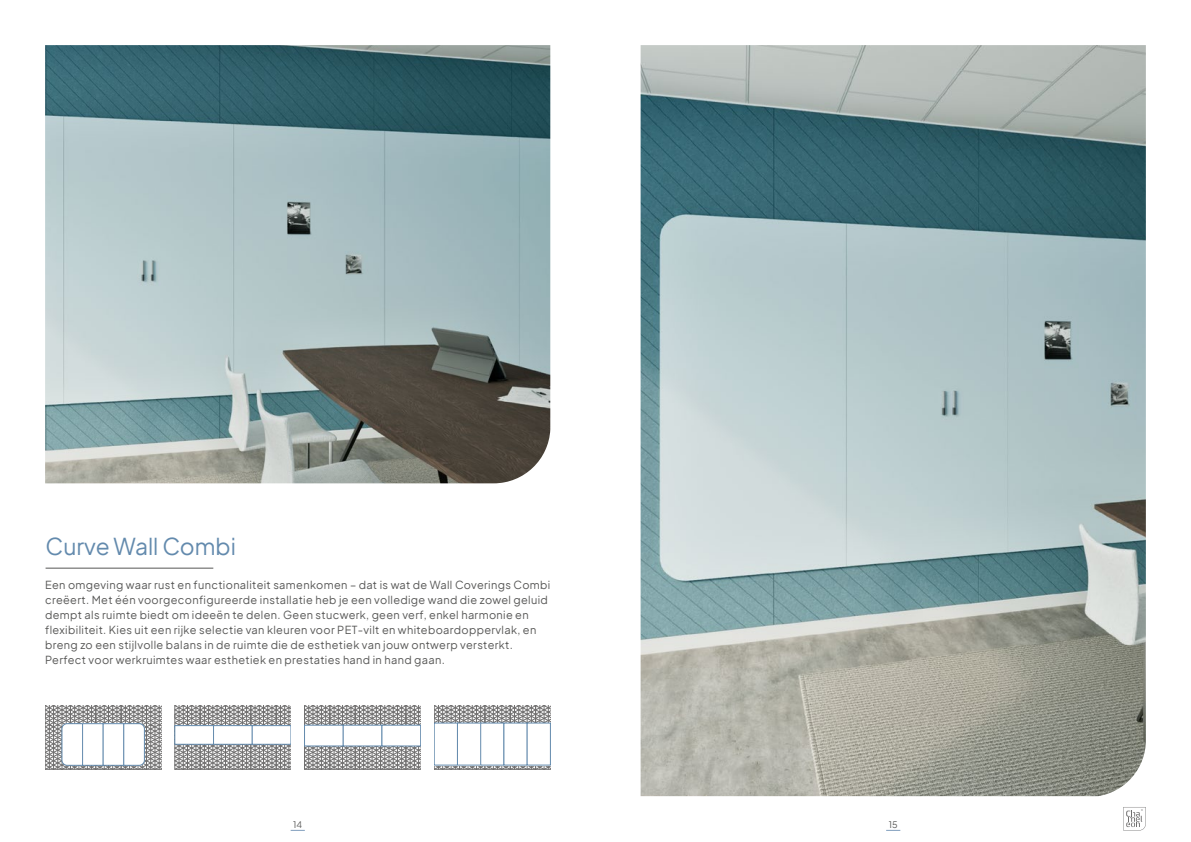
<style>
.page{position:relative;width:1191px;height:842px;background:#fff}
.page>*{position:absolute;margin:0;border:0;box-sizing:border-box;transform-origin:0 0}
.t1{font:23px "Plus Jakarta Sans";color:#638aad}
.t2{font:11px/15px "Plus Jakarta Sans";letter-spacing:.03em;color:#575756}
.t3{font:9px "Plus Jakarta Sans";color:#575756}
</style>
<div class="page">
<svg style="left:291px;top:830px;width:14px;height:1px"></svg>
<svg style="left:886px;top:830px;width:14px;height:1px"></svg>
<svg style="left:1123px;top:807px;width:22px;height:23px"></svg>
<img style="left:45px;top:45px;width:505px;height:438px">
<hr style="left:46px;top:568px;width:167px;height:1px;background:#575756">
<img style="left:640px;top:45px;width:505px;height:751px">
<svg style="left:45px;top:706px;width:116px;height:63px"></svg>
<svg style="left:434px;top:706px;width:116px;height:63px;background:#a2a3a5"></svg>
<div style="left:434px;top:723px;width:23px;height:42px;background:#fff"></div>
<div style="left:434px;top:723px;width:23px;height:42px;border:1px solid #638aad"></div>
<div style="left:457px;top:723px;width:24px;height:42px;background:#fff"></div>
<div style="left:457px;top:723px;width:24px;height:42px;border:1px solid #638aad"></div>
<div style="left:481px;top:723px;width:23px;height:42px;background:#fff"></div>
<div style="left:481px;top:723px;width:23px;height:42px;border:1px solid #638aad"></div>
<div style="left:504px;top:723px;width:23px;height:42px;background:#fff"></div>
<div style="left:527px;top:723px;width:23px;height:42px;background:#fff"></div>
<div style="left:527px;top:723px;width:23px;height:42px;border:1px solid #638aad"></div>
<svg style="left:175px;top:706px;width:116px;height:63px;background:#a4a4a4"></svg>
<div style="left:175px;top:726px;width:38px;height:18px;background:#fff"></div>
<div style="left:175px;top:725px;width:38px;height:19px;border:1px solid #638aad"></div>
<div style="left:213px;top:726px;width:39px;height:18px;background:#fff"></div>
<div style="left:213px;top:725px;width:39px;height:19px;border:1px solid #638aad"></div>
<div style="left:252px;top:726px;width:39px;height:18px;background:#fff"></div>
<div style="left:252px;top:725px;width:39px;height:19px;border:1px solid #638aad"></div>
<svg style="left:304px;top:706px;width:117px;height:63px;background:#a3a3a4"></svg>
<div style="left:304px;top:725px;width:39px;height:21px;background:#fff"></div>
<div style="left:304px;top:725px;width:39px;height:21px;border:1px solid #638aad"></div>
<div style="left:343px;top:725px;width:39px;height:21px;background:#fff"></div>
<div style="left:343px;top:725px;width:39px;height:21px;border:1px solid #638aad"></div>
<div style="left:382px;top:725px;width:39px;height:21px;background:#fff"></div>
<div style="left:382px;top:725px;width:39px;height:21px;border:1px solid #638aad"></div>
<h1 class="t1" style="left:46px;top:528px;width:192px">Curve Wall Combi</h1>
<p class="t2" style="left:45px;top:577px;width:507px">Een omgeving waar rust en functionaliteit samenkomen – dat is wat de Wall Coverings Combi creëert. Met één voorgeconfigureerde installatie heb je een volledige wand die zowel geluid dempt als ruimte biedt om ideeën te delen. Geen stucwerk, geen verf, enkel harmonie en flexibiliteit. Kies uit een rijke selectie van kleuren voor PET-vilt en whiteboardoppervlak, en breng zo een stijlvolle balans in de ruimte die de esthetiek van jouw ontwerp versterkt.<br>Perfect voor werkruimtes waar esthetiek en prestaties hand in hand gaan.</p>
<p class="t3" style="left:293px;top:817px;width:11px">14</p>
<p class="t3" style="left:888px;top:817px;width:10px">15</p>
</div>
